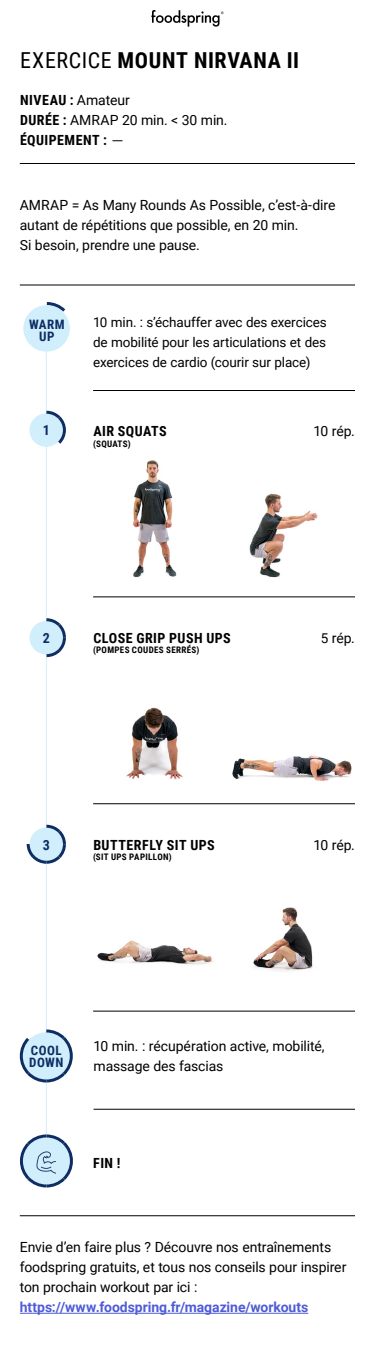
<style>
.page{position:relative;width:375px;height:1345px;background:#fff}
.page>*{position:absolute;margin:0;border:0;box-sizing:border-box;transform-origin:0 0}
.t1{font:700 22px "Roboto Condensed";letter-spacing:.025em;color:#000}
.t2{font:14px/20px "Roboto";letter-spacing:-.01em;color:#000}
.t3{font:700 14px "Roboto Condensed";letter-spacing:.03em;color:#000}
.t4{font:700 14px "Roboto";letter-spacing:-.005em;color:#4f5cd6}
.t5{font:700 14px "Roboto Condensed";color:#0d2d63}
.t6{font:13.5px/20px "Roboto";letter-spacing:-.01em;color:#000;text-align:justify}
.t7{font:700 13px/12px "Roboto Condensed";letter-spacing:.035em;color:#0d2d63;text-align:center}
.t8{font:700 9px "Roboto Condensed";letter-spacing:.035em;color:#000}
.s1{font-weight:400}
.s2{font-family:"Roboto";font-weight:400}
.s3{font-family:"Roboto Condensed";font-weight:700}
.s4{font-size:13.5px}
</style>
<div class="page">
<img style="left:253px;top:907px;width:60px;height:64px">
<img style="left:97px;top:940px;width:116px;height:25px">
<hr style="left:93px;top:803px;width:262px;height:1px;background:#000">
<hr style="left:93px;top:596px;width:262px;height:1px;background:#000">
<img style="left:249px;top:493px;width:69px;height:85px">
<img style="left:133px;top:460px;width:44px;height:117px">
<hr style="left:93px;top:390px;width:262px;height:1px;background:#000">
<hr style="left:46px;top:345px;width:1px;height:823px;background:#d1eefc">
<div style="left:30px;top:621px;width:33px;height:33px;background:#d1eefc;border-radius:50%"></div>
<div style="left:30px;top:413px;width:33px;height:34px;background:#d1eefc;border-radius:50%"></div>
<div style="left:23px;top:305px;width:47px;height:47px;background:#d1eefc;border-radius:50%"></div>
<div style="left:23px;top:304px;width:48px;height:48px;border:1px solid #fff;border-radius:50%"></div>
<svg style="left:44px;top:302px;width:23px;height:13px"></svg>
<hr style="left:20px;top:284px;width:335px;height:2px;background:#000">
<hr style="left:20px;top:163px;width:335px;height:1px;background:#000">
<svg style="left:151px;top:10px;width:73px;height:17px"></svg>
<img style="left:232px;top:755px;width:120px;height:26px">
<img style="left:126px;top:707px;width:57px;height:73px">
<svg style="left:26px;top:824px;width:40px;height:40px"></svg>
<svg style="left:43px;top:618px;width:23px;height:40px"></svg>
<svg style="left:43px;top:410px;width:23px;height:37px"></svg>
<hr style="left:20px;top:1313px;width:288px;height:1px;background:#4f5cd6">
<hr style="left:20px;top:1215px;width:335px;height:1px;background:#000">
<hr style="left:94px;top:1109px;width:261px;height:1px;background:#000">
<hr style="left:93px;top:1011px;width:262px;height:1px;background:#000">
<svg style="left:19px;top:1029px;width:54px;height:54px"></svg>
<svg style="left:20px;top:1134px;width:53px;height:54px"></svg>
<h1 class="t1" style="left:20px;top:44px;width:280px"><span class="s1">EXERCICE</span> MOUNT NIRVANA II</h1>
<p class="t3" style="left:20px;top:90px;width:111px">NIVEAU : <span class="s2">Amateur</span></p>
<p class="t2" style="left:20px;top:109px;width:209px"><span class="s3">DURÉE :</span> AMRAP 20 min. &lt; 30 min.</p>
<p class="t3" style="left:20px;top:130px;width:89px">ÉQUIPEMENT :</p>
<p class="t2" style="left:20px;top:194px;width:317px">AMRAP = As Many Rounds As Possible, c’est-à-dire autant de répétitions que possible, en 20 min.<br>Si besoin, prendre une pause.</p>
<p class="t7" style="left:29px;top:317px;width:37px">WARM<br>UP</p>
<p class="t5" style="left:43px;top:421px;width:9px">1</p>
<p class="t6" style="left:93px;top:312px;width:235px">10 min. : s’échauffer avec des exercices de mobilité pour les articulations et des exercices de cardio (courir sur place)</p>
<p class="t3" style="left:93px;top:421px;width:75px">AIR SQUATS</p>
<p class="t8" style="left:93px;top:437px;width:39px">(SQUATS)</p>
<p class="t2" style="left:313px;top:420px;width:43px">10 rép.</p>
<p class="t5" style="left:43px;top:628px;width:9px">2</p>
<p class="t3" style="left:93px;top:628px;width:139px">CLOSE GRIP PUSH UPS</p>
<p class="t8" style="left:93px;top:644px;width:108px">(POMPES COUDES SERRÉS)</p>
<p class="t2" style="left:321px;top:627px;width:36px"><span class="s4">5</span> rép.</p>
<p class="t5" style="left:43px;top:835px;width:9px">3</p>
<p class="t3" style="left:93px;top:835px;width:123px">BUTTERFLY SIT UPS</p>
<p class="t8" style="left:93px;top:851px;width:80px">(SIT UPS PAPILLON)</p>
<p class="t2" style="left:313px;top:834px;width:43px">10 rép.</p>
<p class="t7" style="left:29px;top:1044px;width:36px;text-align:left">COOL<br>DOWN</p>
<p class="t2" style="left:94px;top:1036px;width:233px">10 min. : récupération active, mobilité, massage des fascias</p>
<p class="t3" style="left:93px;top:1153px;width:29px">FIN !</p>
<p class="t2" style="left:20px;top:1236px;width:328px">Envie d’en faire plus ? Découvre nos entraînements foodspring gratuits, et tous nos conseils pour inspirer ton prochain workout par ici :</p>
<p class="t4" style="left:20px;top:1297px;width:290px">https://www.foodspring.fr/magazine/workouts</p>
</div>
